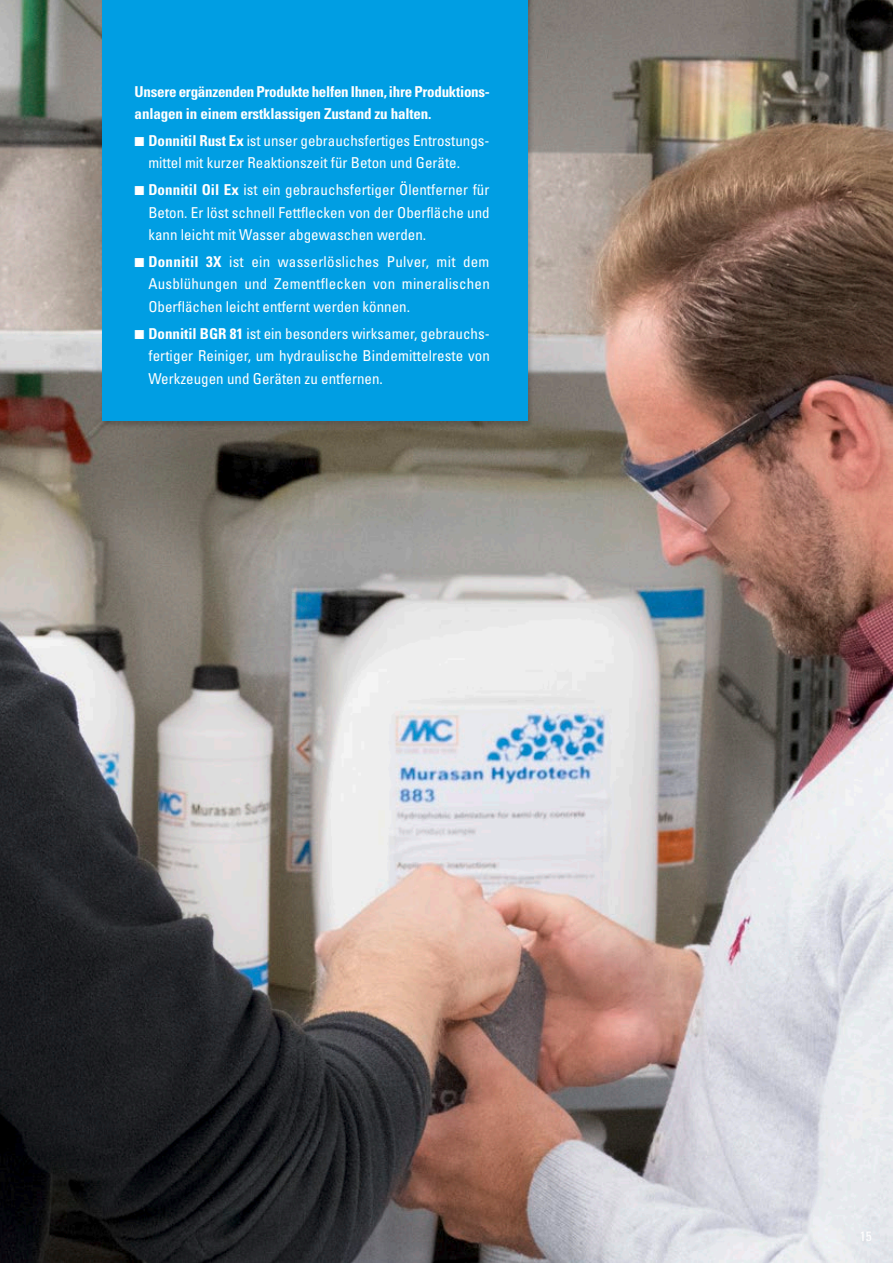
<style>
.page{position:relative;width:893px;height:1263px;background:#fff}
.page>*{position:absolute;margin:0;border:0;box-sizing:border-box;transform-origin:0 0}
.t1{font:condensed 15px/22.5px "Univers";color:#fff;text-align:justify}
.t2{font:700 condensed 15px/22.5px "Univers";letter-spacing:-.015em;color:#fff}
.t3{font:condensed 13.5px "Univers";color:#fff}
.s1{font-family:"European Pi Three";font-stretch:normal}
.s2{font-weight:700}
</style>
<div class="page">
<img style="left:0;top:0;width:893px;height:1263px">
<div style="left:100px;top:0;width:435px;height:429px;background:#000;opacity:.2"></div>
<div style="left:102px;top:0;width:425px;height:421px;background:#009ee3"></div>
<p class="t2" style="left:135px;top:80px;width:355px">Unsere ergänzenden Produkte helfen Ihnen, ihre Produktions&shy;anlagen in einem erstklassigen Zustand zu halten.</p>
<p class="t1" style="left:148px;top:129px;width:341px;text-indent:-14px"><span class="s1">K</span> <span class="s2">Donnitil Rust Ex</span> ist unser gebrauchsfertiges Entrostungs&shy;mittel mit kurzer Reaktionszeit für Beton und Geräte.</p>
<p class="t1" style="left:148px;top:178px;width:343px;text-indent:-14px"><span class="s1">K</span> <span class="s2">Donnitil Oil Ex</span> ist ein gebrauchsfertiger Ölentferner für Beton. Er löst schnell Fettflecken von der Oberfläche und kann leicht mit Wasser abgewaschen werden.</p>
<p class="t1" style="left:148px;top:250px;width:343px;text-indent:-14px"><span class="s1">K</span> <span class="s2">Donnitil 3X</span> ist ein wasserlösliches Pulver, mit dem Ausblühungen und Zementflecken von mineralischen Oberflächen leicht entfernt werden können.</p>
<p class="t1" style="left:148px;top:322px;width:343px;text-indent:-14px"><span class="s1">K</span> <span class="s2">Donnitil BGR 81</span> ist ein besonders wirksamer, gebrauchs&shy;fertiger Reiniger, um hydraulische Bindemittelreste von Werkzeugen und Geräten zu entfernen.</p>
<p class="t3" style="left:860px;top:1227px;width:14px">15</p>
</div>
